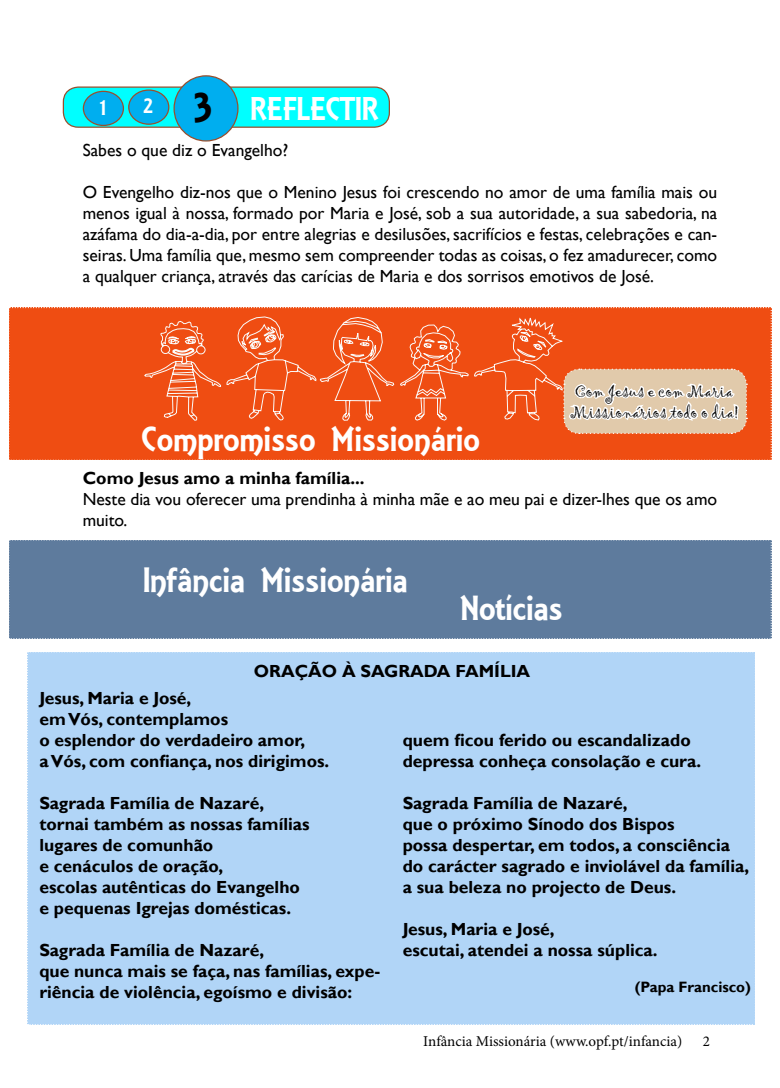
<style>
.page{position:relative;width:780px;height:1088px;background:#fff}
.page>*{position:absolute;margin:0;border:0;box-sizing:border-box;transform-origin:0 0}
.t1{font:45px "ARESSENCE";color:#000}
.t2{font:37.5px "ARESSENCE";color:#fff}
.t3{font:35px "ARESSENCE";color:#fff}
.t4{font:22.5px "ARESSENCE";color:#fff}
.t5{font:700 17.5px/21px "Gill Sans";color:#000}
.t6{font:17.5px/21px "Gill Sans";color:#000;text-align:justify}
.t7{font:17.5px/21px "Gigi";color:#000}
.t8{font:15px "Minion Pro";color:#000}
.t9{font:700 15px "Gill Sans";color:#000}
</style>
<div class="page">
<div style="left:63px;top:87px;width:326px;height:40px;background:#0ff;border-radius:15px"></div>
<div style="left:63px;top:86px;width:327px;height:42px;border:1px solid #984f2e;border-radius:15px"></div>
<div style="left:174px;top:76px;width:64px;height:65px;background:#00aeef;border-radius:50%"></div>
<div style="left:173px;top:75px;width:65px;height:67px;border:1px solid #984f2e;border-radius:50%"></div>
<div style="left:83px;top:91px;width:40px;height:34px;background:#00aeef;border-radius:50%"></div>
<div style="left:83px;top:91px;width:41px;height:35px;border:1px solid #984f2e;border-radius:50%"></div>
<div style="left:129px;top:90px;width:40px;height:34px;background:#00aeef;border-radius:50%"></div>
<div style="left:128px;top:89px;width:41px;height:36px;border:1px solid #984f2e;border-radius:50%"></div>
<svg style="left:9px;top:307px;width:763px;height:153px;background:#ee612c"></svg>
<div style="left:9px;top:540px;width:763px;height:99px;background:#5e7b9d"></div>
<div style="left:27px;top:652px;width:728px;height:373px;background:#b1d5f7"></div>
<p class="t4" style="left:100px;top:95px;width:8px">1</p>
<p class="t4" style="left:143px;top:93px;width:11px">2</p>
<p class="t1" style="left:193px;top:82px;width:20px">3</p>
<p class="t3" style="left:250px;top:89px;width:130px">REFLECTIR</p>
<p class="t6" style="left:83px;top:140px;width:207px">Sabes o que diz o Evangelho?</p>
<p class="t6" style="left:83px;top:182px;width:636px">O Evengelho diz-nos que o Menino Jesus foi crescendo no amor de uma família mais ou menos igual à nossa, formado por Maria e José, sob a sua autoridade, a sua sabedoria, na azáfama do dia-a-dia, por entre alegrias e desilusões, sacrifícios e festas, celebrações e can&shy;seiras. Uma família que, mesmo sem compreender todas as coisas, o fez amadurecer, como a qualquer criança, através das carícias de Maria e dos sorrisos emotivos de José.</p>
<p class="t7" style="left:570px;top:381px;width:170px">Com Jesus e com Maria<br>Missionários todo o dia!</p>
<p class="t2" style="left:142px;top:418px;width:339px">Compromisso Missionário</p>
<p class="t5" style="left:83px;top:467px;width:283px">Como Jesus amo a minha família...</p>
<p class="t6" style="left:83px;top:488px;width:636px">Neste dia vou oferecer uma prendinha à minha mãe e ao meu pai e dizer-lhes que os amo muito.</p>
<p class="t2" style="left:143px;top:559px;width:266px">Infância Missionária</p>
<p class="t2" style="left:460px;top:586px;width:104px">Notícias</p>
<p class="t5" style="left:254px;top:661px;width:278px">ORAÇÃO À SAGRADA FAMÍLIA</p>
<p class="t5" style="left:39px;top:688px;width:153px">Jesus, Maria e José,</p>
<p class="t5" style="left:39px;top:709px;width:190px">em Vós, contemplamos</p>
<p class="t5" style="left:39px;top:730px;width:267px">o esplendor do verdadeiro amor,</p>
<p class="t5" style="left:39px;top:751px;width:291px">a Vós, com confiança, nos dirigimos.</p>
<p class="t5" style="left:39px;top:793px;width:226px">Sagrada Família de Nazaré,</p>
<p class="t5" style="left:39px;top:814px;width:272px">tornai também as nossas famílias</p>
<p class="t5" style="left:39px;top:835px;width:175px">lugares de comunhão</p>
<p class="t5" style="left:39px;top:856px;width:185px">e cenáculos de oração,</p>
<p class="t5" style="left:39px;top:877px;width:262px">escolas autênticas do Evangelho</p>
<p class="t5" style="left:39px;top:898px;width:253px">e pequenas Igrejas domésticas.</p>
<p class="t5" style="left:39px;top:940px;width:226px">Sagrada Família de Nazaré,</p>
<p class="t5" style="left:39px;top:961px;width:342px">que nunca mais se faça, nas famílias, expe&shy;riência de violência, egoísmo e divisão:</p>
<p class="t5" style="left:402px;top:730px;width:289px">quem ficou ferido ou escandalizado</p>
<p class="t5" style="left:402px;top:751px;width:300px">depressa conheça consolação e cura.</p>
<p class="t5" style="left:402px;top:793px;width:226px">Sagrada Família de Nazaré,</p>
<p class="t5" style="left:402px;top:814px;width:273px">que o próximo Sínodo dos Bispos</p>
<p class="t5" style="left:402px;top:835px;width:329px">possa despertar, em todos, a consciência</p>
<p class="t5" style="left:402px;top:856px;width:348px">do carácter sagrado e inviolável da família,</p>
<p class="t5" style="left:402px;top:877px;width:275px">a sua beleza no projecto de Deus.</p>
<p class="t5" style="left:402px;top:919px;width:153px">Jesus, Maria e José,</p>
<p class="t5" style="left:402px;top:940px;width:256px">escutai, atendei a nossa súplica.</p>
<p class="t9" style="left:634px;top:977px;width:118px">(Papa Francisco)</p>
<p class="t8" style="left:423px;top:1031px;width:260px">Infância Missionária (www.opf.pt/infancia)</p>
<p class="t8" style="left:702px;top:1031px;width:9px">2</p>
</div>
